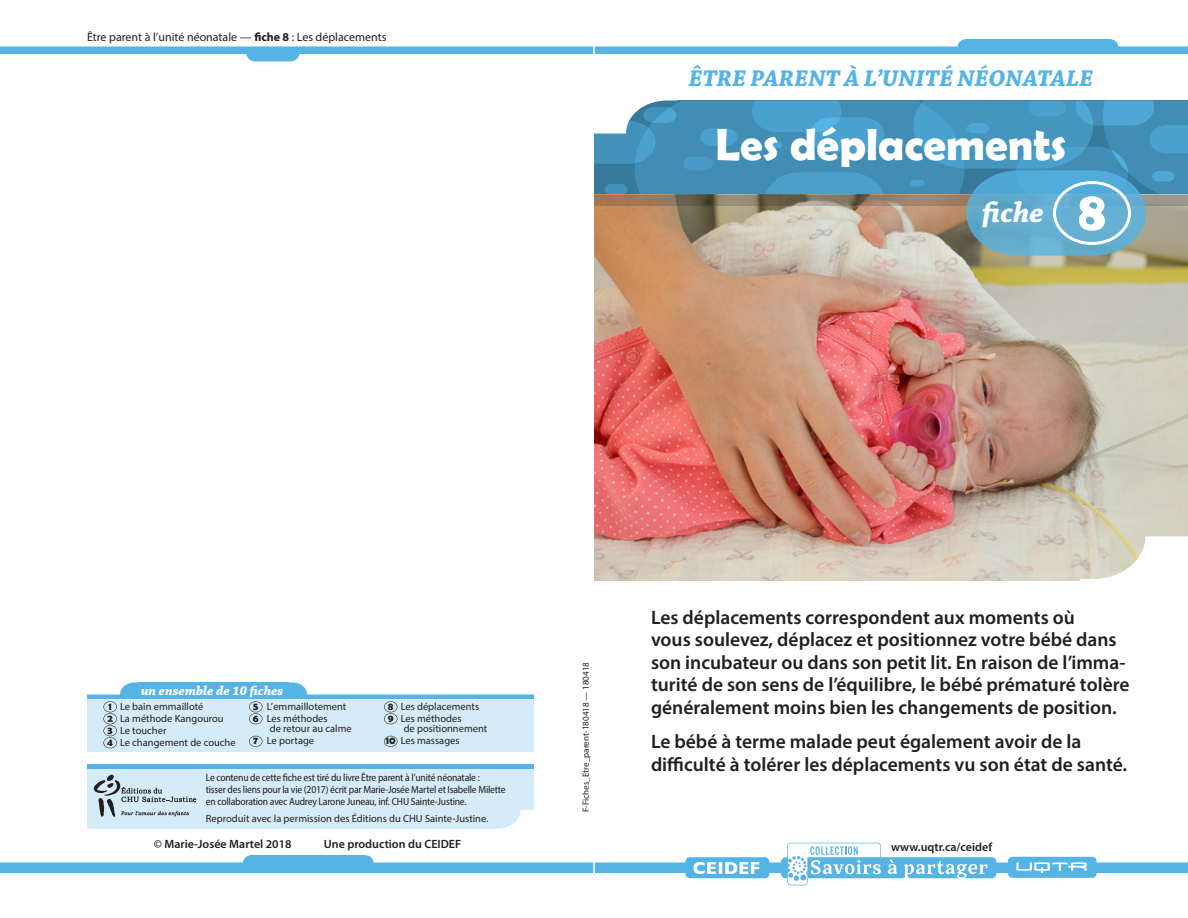
<style>
.page{position:relative;width:1188px;height:918px;background:#fff}
.page>*{position:absolute;margin:0;border:0;box-sizing:border-box;transform-origin:0 0}
.t1{font:700 55.5px "Berlin Sans FB Demi";color:#fff}
.Titre_Fiche{font:700 45px "Berlin Sans FB Demi";color:#fff}
.t2{font:italic 700 30px "Chaparral Pro";color:#fff}
.Grand_Titre{font:italic 700 24px "Chaparral Pro";color:#55b3e5}
.Chapeau_16_18{font:600 19.5px/22.5px "Myriad Pro";color:#231f20}
.t3{font:italic 700 13.5px "Chaparral Pro";color:#fff}
.t4{font:600 12px "Myriad Pro";color:#231f20}
.t5{font:12px "Myriad Pro";color:#231f20}
.t6{font:10.5px/12px "Myriad Pro";color:#231f20}
.t7{font:semi-condensed 10.5px/12px "Myriad Pro";letter-spacing:-.02em;color:#231f20}
.t8{font:700 10.5px/12px "Berlin Sans FB Demi";color:#231f20}
.t9{font:9px "Myriad Pro";color:#231f20}
.s1{font-weight:700}
</style>
<div class="page">
<div style="left:87px;top:769px;width:446px;height:60px;background:#d5ecf8"></div>
<div style="left:87px;top:764px;width:446px;height:5px;background:#55b3e5"></div>
<div style="left:87px;top:699px;width:446px;height:53px;background:#d5ecf8"></div>
<div style="left:87px;top:682px;width:446px;height:17px;background:#55b3e5"></div>
<img style="left:594px;top:256px;width:594px;height:324px">
<svg style="left:93px;top:775px;width:103px;height:42px"></svg>
<svg style="left:249px;top:701px;width:13px;height:23px"></svg>
<svg style="left:384px;top:701px;width:13px;height:23px"></svg>
<svg style="left:103px;top:701px;width:14px;height:47px"></svg>
<svg style="left:249px;top:736px;width:13px;height:11px"></svg>
<svg style="left:384px;top:736px;width:13px;height:11px"></svg>
<svg style="left:500px;top:810px;width:33px;height:19px"></svg>
<svg style="left:87px;top:682px;width:52px;height:12px"></svg>
<div style="left:289px;top:682px;width:244px;height:12px;background:#fff"></div>
<svg style="left:781px;top:843px;width:215px;height:42px"></svg>
<div style="left:993px;top:863px;width:18px;height:10px;background:#55b3e5"></div>
<div style="left:1091px;top:863px;width:97px;height:10px;background:#55b3e5"></div>
<svg style="left:1008px;top:857px;width:89px;height:21px;background:#6fbee8"></svg>
<div style="left:766px;top:863px;width:18px;height:10px;background:#55b3e5"></div>
<svg style="left:0;top:855px;width:769px;height:23px"></svg>
<svg style="left:0;top:39px;width:1188px;height:23px"></svg>
<svg style="left:1080px;top:536px;width:108px;height:44px"></svg>
<svg style="left:594px;top:100px;width:594px;height:156px;background:#6c9cb0"></svg>
<p class="t5" style="left:87px;top:29px;width:301px">Être parent à l’unité néonatale — <span class="s1">fiche 8</span> : Les déplacements</p>
<p class="Grand_Titre" style="left:689px;top:64px;width:406px">ÊTRE PARENT À L’UNITÉ NÉONATALE</p>
<p class="Titre_Fiche" style="left:716px;top:119px;width:352px">Les déplacements</p>
<h3 class="t2" style="left:982px;top:194px;width:63px">fiche</h3>
<p class="t1" style="left:1078px;top:179px;width:29px">8</p>
<p class="t3" style="left:141px;top:683px;width:144px">un ensemble de 10 fiches</p>
<p class="t6" style="left:120px;top:700px;width:117px">Le bain emmailloté<br>La méthode Kangourou<br>Le toucher<br>Le changement de couche</p>
<p class="t6" style="left:267px;top:700px;width:81px">L’emmaillotement<br>Les méthodes</p>
<p class="t6" style="left:267px;top:723px;width:86px">de retour au calme<br>Le portage</p>
<p class="t6" style="left:401px;top:700px;width:80px">Les déplacements<br>Les méthodes</p>
<p class="t6" style="left:401px;top:723px;width:88px">de positionnement<br>Les massages</p>
<p class="t8" style="left:108px;top:700px;width:5px">1</p>
<p class="t8" style="left:253px;top:700px;width:7px">5</p>
<p class="t8" style="left:388px;top:700px;width:7px">8</p>
<p class="t8" style="left:107px;top:712px;width:7px">2</p>
<p class="t8" style="left:253px;top:712px;width:7px">6</p>
<p class="t8" style="left:388px;top:712px;width:7px">9</p>
<p class="t8" style="left:107px;top:724px;width:7px">3<br>4</p>
<p class="t8" style="left:253px;top:735px;width:6px">7</p>
<p class="t8" style="left:386px;top:735px;width:11px">10</p>
<p class="t7" style="left:206px;top:771px;width:301px">Le contenu de cette fiche est tiré du livre Être parent à l’unité néonatale :<br>tisser des liens pour la vie (2017) écrit par Marie-Josée Martel et Isabelle Milette en collaboration avec Audrey Larone Juneau, inf. CHU Sainte-Justine.</p>
<p class="t6" style="left:206px;top:812px;width:284px">Reproduit avec la permission des Éditions du CHU Sainte-Justine.</p>
<p class="t9" style="left:580px;top:812px;width:151px;rotate:-90deg">F-Fiches_Etre_parent-180418 — 180418</p>
<p class="Chapeau_16_18" style="left:651px;top:606px;width:480px">Les déplacements correspondent aux moments où<br>vous soulevez, déplacez et positionnez votre bébé dans son incubateur ou dans son petit lit. En raison de l’imma&shy;turité de son sens de l’équilibre, le bébé prématuré tolère généralement moins bien les changements de position.</p>
<p class="Chapeau_16_18" style="left:651px;top:730px;width:478px">Le bébé à terme malade peut également avoir de la difficulté à tolérer les déplacements vu son état de santé.</p>
<p class="t4" style="left:154px;top:837px;width:139px">© Marie-Josée Martel 2018</p>
<p class="t4" style="left:324px;top:837px;width:139px">Une production du CEIDEF</p>
<p class="t4" style="left:891px;top:839px;width:103px">www.uqtr.ca/ceidef</p>
</div>
